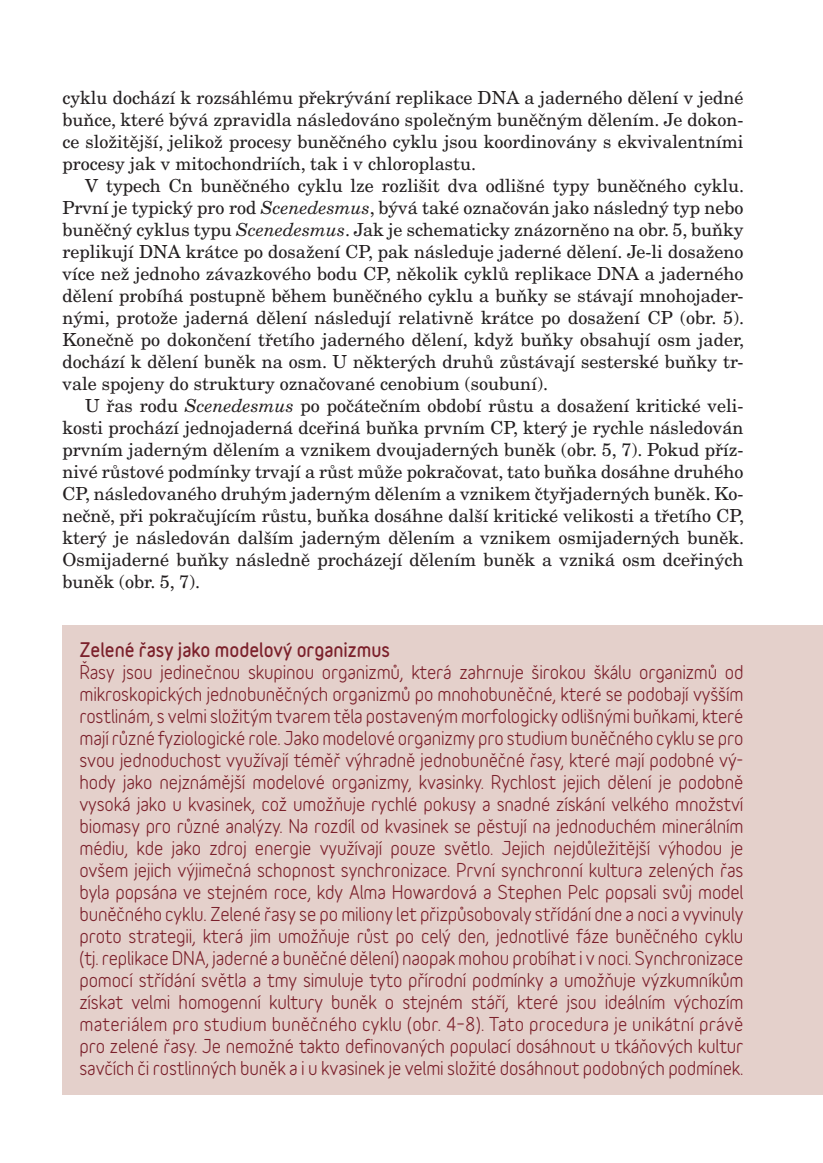
<style>
.page{position:relative;width:823px;height:1163px;background:#fff}
.page>*{position:absolute;margin:0;border:0;box-sizing:border-box;transform-origin:0 0}
.t1{font:18px/22px "New Century Schlbk CE";color:#231f20;text-align:justify}
.t2{font:700 18px/22px "Variable";letter-spacing:-.01em;color:#7b202b;text-align:justify}
.t3{font:900 18px "Variable";color:#7b202b}
.s1{font-style:italic}
</style>
<div class="page">
<div style="left:62px;top:625px;width:760px;height:469px;background:#e4d0cb"></div>
<p class="t1" style="left:62px;top:86px;width:682px">cyklu dochází k rozsáhlému překrývání replikace DNA a jaderného dělení v jedné buňce, které bývá zpravidla následováno společným buněčným dělením. Je dokon&shy;ce složitější, jelikož procesy buněčného cyklu jsou koordinovány s ekvivalentními procesy jak v mitochondriích, tak i v chloroplastu.</p>
<p class="t1" style="left:62px;top:174px;width:683px;text-indent:23px">V typech Cn buněčného cyklu lze rozlišit dva odlišné typy buněčného cyklu.<br>První je typický pro rod <span class="s1">Scenedesmus</span>, bývá také označován jako následný typ nebo buněčný cyklus typu <span class="s1">Scenedesmus</span>. Jak je schematicky znázorněno na obr. 5, buňky replikují DNA krátce po dosažení CP, pak následuje jaderné dělení. Je-li dosaženo více než jednoho závazkového bodu CP, několik cyklů replikace DNA a jaderného dělení probíhá postupně během buněčného cyklu a buňky se stávají mnohojader&shy;nými, protože jaderná dělení následují relativně krátce po dosažení CP (obr. 5).<br>Konečně po dokončení třetího jaderného dělení, když buňky obsahují osm jader, dochází k dělení buněk na osm. U některých druhů zůstávají sesterské buňky tr&shy;vale spojeny do struktury označované cenobium (soubuní).</p>
<p class="t1" style="left:62px;top:394px;width:682px;text-indent:23px">U řas rodu <span class="s1">Scenedesmus</span> po počátečním období růstu a dosažení kritické veli&shy;kosti prochází jednojaderná dceřiná buňka prvním CP, který je rychle následován prvním jaderným dělením a vznikem dvoujaderných buněk (obr. 5, 7). Pokud příz&shy;nivé růstové podmínky trvají a růst může pokračovat, tato buňka dosáhne druhého CP, následovaného druhým jaderným dělením a vznikem čtyřjaderných buněk. Ko&shy;nečně, při pokračujícím růstu, buňka dosáhne další kritické velikosti a třetího CP, který je následován dalším jaderným dělením a vznikem osmijaderných buněk.<br>Osmijaderné buňky následně procházejí dělením buněk a vzniká osm dceřiných buněk (obr. 5, 7).</p>
<p class="t3" style="left:79px;top:642px;width:312px">Zelené řasy jako modelový organizmus</p>
<p class="t2" style="left:79px;top:662px;width:665px">Řasy jsou jedinečnou skupinou organizmů, která zahrnuje širokou škálu organizmů od mikroskopických jednobuněčných organizmů po mnohobuněčné, které se podobají vyšším rostlinám, s velmi složitým tvarem těla postaveným morfologicky odlišnými buňkami, které mají různé fyziologické role. Jako modelové organizmy pro studium buněčného cyklu se pro svou jednoduchost využívají téměř výhradně jednobuněčné řasy, které mají podobné vý&shy;hody jako nejznámější modelové organizmy, kvasinky. Rychlost jejich dělení je podobně vysoká jako u kvasinek, což umožňuje rychlé pokusy a snadné získání velkého množství biomasy pro různé analýzy. Na rozdíl od kvasinek se pěstují na jednoduchém minerálním médiu, kde jako zdroj energie využívají pouze světlo. Jejich nejdůležitější výhodou je ovšem jejich výjimečná schopnost synchronizace. První synchronní kultura zelených řas byla popsána ve stejném roce, kdy Alma Howardová a Stephen Pelc popsali svůj model buněčného cyklu. Zelené řasy se po miliony let přizpůsobovaly střídání dne a noci a vyvinuly proto strategii, která jim umožňuje růst po celý den, jednotlivé fáze buněčného cyklu (tj. replikace DNA, jaderné a buněčné dělení) naopak mohou probíhat i v noci. Synchronizace pomocí střídání světla a tmy simuluje tyto přírodní podmínky a umožňuje výzkumníkům získat velmi homogenní kultury buněk o stejném stáří, které jsou ideálním výchozím materiálem pro studium buněčného cyklu (obr. 4–8). Tato procedura je unikátní právě pro zelené řasy. Je nemožné takto definovaných populací dosáhnout u tkáňových kultur savčích či rostlinných buněk a i u kvasinek je velmi složité dosáhnout podobných podmínek.</p>
</div>
